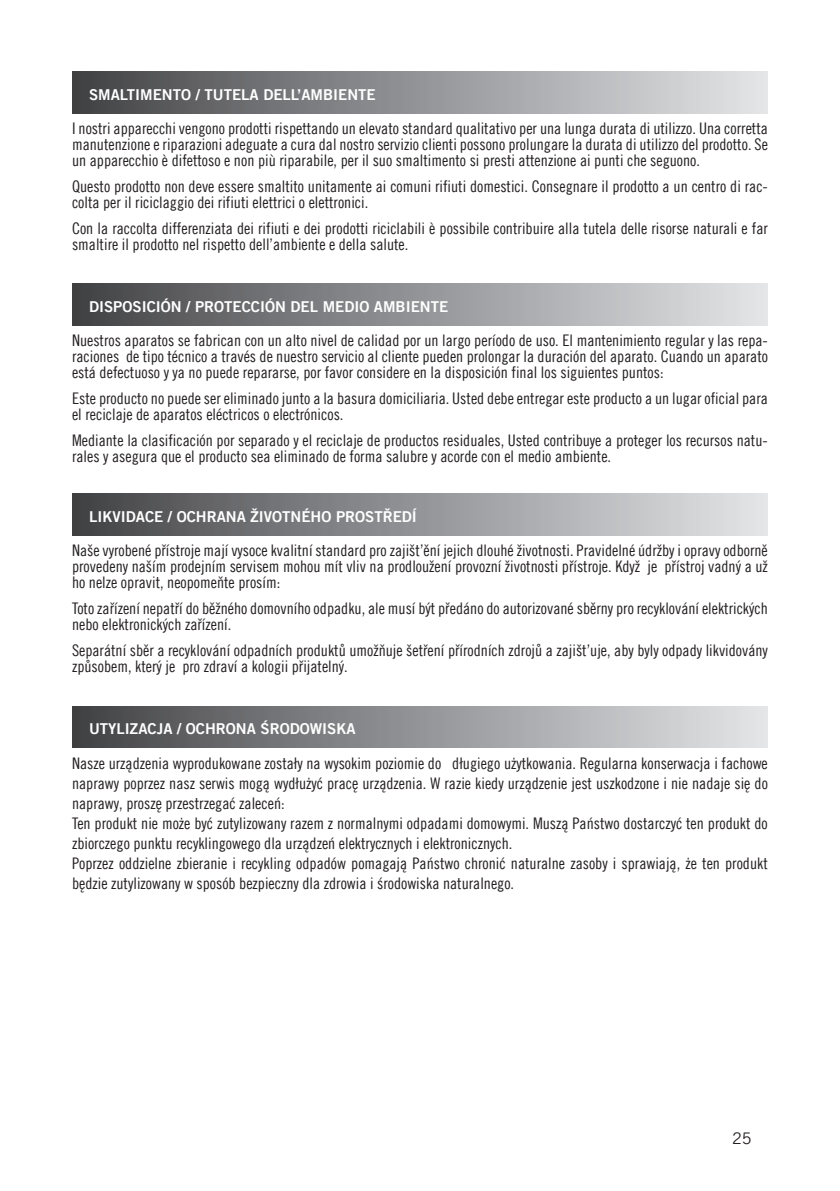
<style>
.page{position:relative;width:840px;height:1191px;background:#fff}
.page>*{position:absolute;margin:0;border:0;box-sizing:border-box;transform-origin:0 0}
.t1{font:16px/16px "Trade Gothic LT Com Cn 18";color:#231f20}
.t2{font:16px "Trade Gothic LT Com";color:#231f20}
.t3{font:15px "Trade Gothic LT Com Bd 2";color:#fff}
</style>
<div class="page">
<div style="left:72px;top:283px;width:695px;height:42px;background:linear-gradient(to right,#424346,#e4e5e8)"></div>
<div style="left:72px;top:72px;width:695px;height:41px;background:linear-gradient(to right,#424346,#e4e5e8)"></div>
<div style="left:72px;top:493px;width:695px;height:42px;background:linear-gradient(to right,#424346,#e4e5e8)"></div>
<div style="left:72px;top:706px;width:695px;height:41px;background:linear-gradient(to right,#424346,#e4e5e8)"></div>
<p class="t3" style="left:89px;top:85px;width:288px">SMALTIMENTO / TUTELA DELL’AMBIENTE</p>
<p class="t1" style="left:72px;top:120px;width:697px;text-align:justify">I nostri apparecchi vengono prodotti rispettando un elevato standard qualitativo per una lunga durata di utilizzo. Una corretta manutenzione e riparazioni adeguate a cura dal nostro servizio clienti possono prolungare la durata di utilizzo del prodotto. Se un apparecchio è difettoso e non più riparabile, per il suo smaltimento si presti attenzione ai punti che seguono.</p>
<p class="t1" style="left:72px;top:178px;width:697px">Questo prodotto non deve essere smaltito unitamente ai comuni rifiuti domestici. Consegnare il prodotto a un centro di rac&shy;colta per il riciclaggio dei rifiuti elettrici o elettronici.</p>
<p class="t1" style="left:72px;top:220px;width:697px">Con la raccolta differenziata dei rifiuti e dei prodotti riciclabili è possibile contribuire alla tutela delle risorse naturali e far smaltire il prodotto nel rispetto dell’ambiente e della salute.</p>
<p class="t3" style="left:89px;top:297px;width:358px">DISPOSICIÓN / PROTECCIÓN DEL MEDIO AMBIENTE</p>
<p class="t1" style="left:72px;top:332px;width:697px;text-align:justify">Nuestros aparatos se fabrican con un alto nivel de calidad por un largo período de uso. El mantenimiento regular y las repa&shy;raciones de tipo técnico a través de nuestro servicio al cliente pueden prolongar la duración del aparato. Cuando un aparato está defectuoso y ya no puede repararse, por favor considere en la disposición final los siguientes puntos:</p>
<p class="t1" style="left:72px;top:390px;width:697px">Este producto no puede ser eliminado junto a la basura domiciliaria. Usted debe entregar este producto a un lugar oficial para el reciclaje de aparatos eléctricos o electrónicos.</p>
<p class="t1" style="left:72px;top:432px;width:696px">Mediante la clasificación por separado y el reciclaje de productos residuales, Usted contribuye a proteger los recursos natu&shy;rales y asegura que el producto sea eliminado de forma salubre y acorde con el medio ambiente.</p>
<p class="t3" style="left:89px;top:507px;width:329px">LIKVIDACE / OCHRANA ŽIVOTNÉHO PROSTŘEDÍ</p>
<p class="t1" style="left:72px;top:542px;width:697px;text-align:justify">Naše vyrobené přístroje mají vysoce kvalitní standard pro zajišt’ění jejich dlouhé životnosti. Pravidelné údržby i opravy odborně provedeny naším prodejním servisem mohou mít vliv na prodloužení provozní životnosti přístroje. Když je přístroj vadný a už ho nelze opravit, neopomeňte prosím:</p>
<p class="t1" style="left:72px;top:600px;width:697px">Toto zařízení nepatří do běžného domovního odpadku, ale musí být předáno do autorizované sběrny pro recyklování elektrických nebo elektronických zařízení.</p>
<p class="t1" style="left:72px;top:642px;width:697px">Separátní sběr a recyklování odpadních produktů umožňuje šetření přírodních zdrojů a zajišt’uje, aby byly odpady likvidovány způsobem, který je pro zdraví a kologii přijatelný.</p>
<p class="t3" style="left:89px;top:719px;width:268px">UTYLIZACJA / OCHRONA ŚRODOWISKA</p>
<p class="t1" style="left:72px;top:752px;width:697px;line-height:20px">Nasze urządzenia wyprodukowane zostały na wysokim poziomie do długiego użytkowania. Regularna konserwacja i fachowe naprawy poprzez nasz serwis mogą wydłużyć pracę urządzenia. W razie kiedy urządzenie jest uszkodzone i nie nadaje się do naprawy, proszę przestrzegać zaleceń:<br>Ten produkt nie może być zutylizowany razem z normalnymi odpadami domowymi. Muszą Państwo dostarczyć ten produkt do zbiorczego punktu recyklingowego dla urządzeń elektrycznych i elektronicznych.<br>Poprzez oddzielne zbieranie i recykling odpadów pomagają Państwo chronić naturalne zasoby i sprawiają, że ten produkt będzie zutylizowany w sposób bezpieczny dla zdrowia i środowiska naturalnego.</p>
<p class="t2" style="left:731px;top:1128px;width:21px">25</p>
</div>
